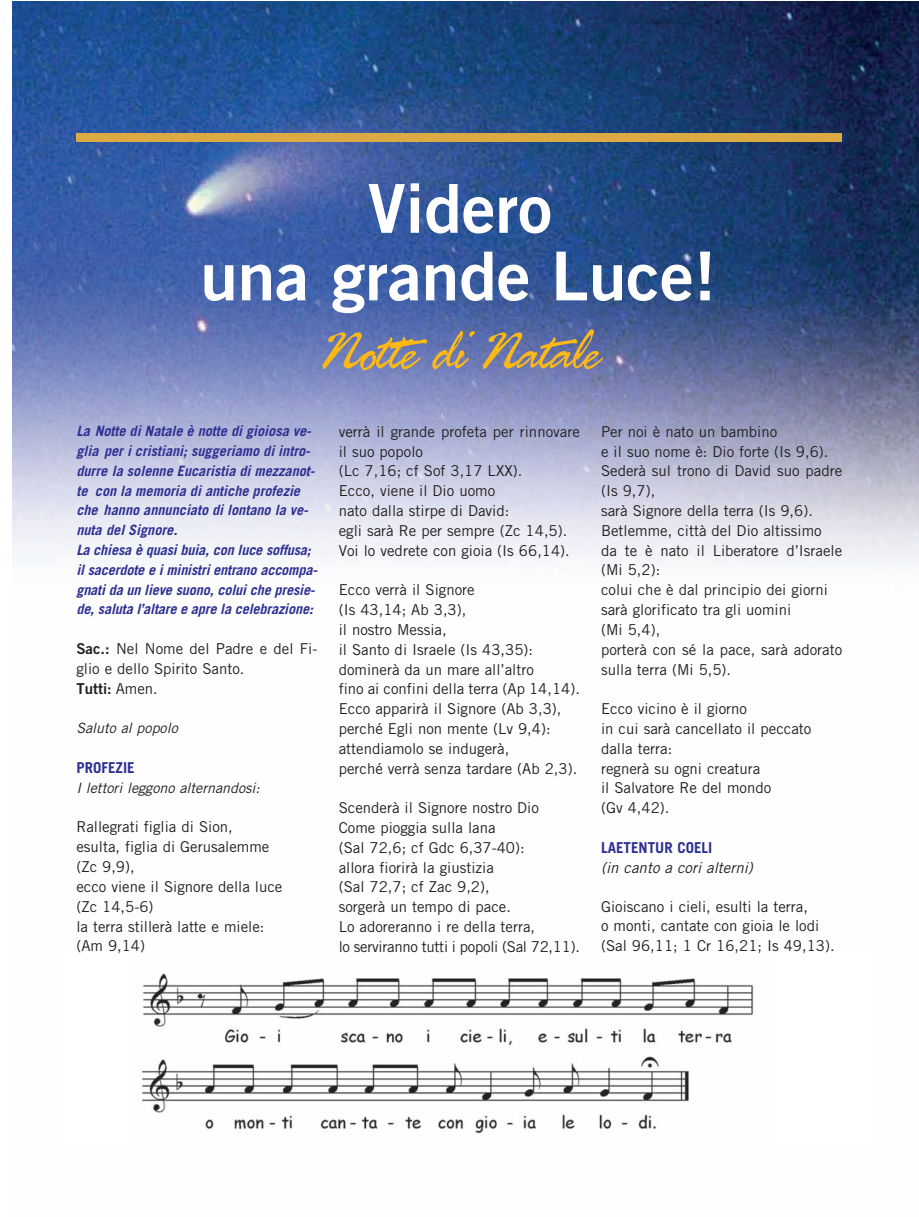
<style>
.page{position:relative;width:919px;height:1217px;background:#fff}
.page>*{position:absolute;margin:0;border:0;box-sizing:border-box;transform-origin:0 0}
.t1{font:67.5px/67.5px "Trade Gothic Bold Two";color:#fff;text-align:center}
.t2{font:60px "Fresh Script";color:#fcb814}
.t3{font:15px/19.8px "Trade Gothic";color:#231f20}
.t4{font:700 15px "Trade Gothic";color:#2e3092}
.t5{font:italic 15px "Trade Gothic";color:#231f20}
.t6{font:15px "Trade Gothic Bold Two";color:#231f20}
.t7{font:italic 700 14.25px/19.8px "Trade Gothic";color:#2e3092}
.t8{font:italic 14.25px "Trade Gothic";color:#231f20}
.s1{font-family:"Trade Gothic Bold Two"}
.s2{font-family:"Trade Gothic"}
</style>
<div class="page">
<img style="left:13px;top:1px;width:905px;height:565px">
<img style="left:142px;top:973px;width:612px;height:161px">
<div style="left:76px;top:133px;width:766px;height:8px;background:#dbaa43"></div>
<h1 class="t1" style="left:200px;top:174px;width:517px">Videro<br>una grande Luce!</h1>
<h2 class="t2" style="left:320px;top:331px;width:279px">Notte di Natale</h2>
<p class="t7" style="left:76px;top:421px;width:246px">La Notte diNatale è notte digioiosa ve&shy;glia pericristiani;suggeriamo diintro&shy;durre la solenne Eucaristia dimezzanot&shy;te con la memoria diantiche profezie che hanno annunciato dilontano la ve&shy;nuta delSignore.<br>Lachiesaèquasibuia,conlucesoffusa; ilsacerdoteeiministrientranoaccompa&shy;gnatidaunlievesuono,coluichepresie&shy;de,salutal’altareeaprelacelebrazione:</p>
<p class="t3" style="left:76px;top:640px;width:242px"><span class="s1">Sac.:</span> Nel Nome del Padre e del Fi&shy;glio e dello Spirito Santo.</p>
<p class="t6" style="left:76px;top:679px;width:83px">Tutti: <span class="s2">Amen.</span></p>
<p class="t8" style="left:76px;top:723px;width:106px">Saluto al popolo</p>
<p class="t4" style="left:76px;top:758px;width:60px">PROFEZIE</p>
<p class="t8" style="left:76px;top:782px;width:188px">I lettori leggono alternandosi:</p>
<p class="t3" style="left:76px;top:818px;width:207px">Rallegrati figlia di Sion,<br>esulta, figlia di Gerusalemme (Zc 9,9),<br>ecco viene il Signore della luce (Zc 14,5-6)<br>la terra stillerà latte e miele: (Am 9,14)</p>
<p class="t3" style="left:339px;top:423px;width:242px">verrà il grande profeta per rinnovare il suo popolo<br>(Lc 7,16; cf Sof 3,17 LXX).<br>Ecco, viene il Dio uomo<br>nato dalla stirpe di David:<br>egli sarà Re per sempre (Zc 14,5).<br>Voi lo vedrete con gioia (Is 66,14).</p>
<p class="t3" style="left:339px;top:581px;width:243px">Ecco verrà il Signore<br>(Is 43,14; Ab 3,3),<br>il nostro Messia,<br>il Santo di Israele (Is 43,35): dominerà da un mare all’altro<br>fino ai confini della terra (Ap 14,14).<br>Ecco apparirà il Signore (Ab 3,3), perché Egli non mente (Lv 9,4): attendiamolo se indugerà,<br>perché verrà senza tardare (Ab 2,3).</p>
<p class="t3" style="left:339px;top:799px;width:243px">Scenderà il Signore nostro Dio<br>Come pioggia sulla lana<br>(Sal 72,6; cf Gdc 6,37-40):<br>allora fiorirà la giustizia<br>(Sal 72,7; cf Zac 9,2),<br>sorgerà un tempo di pace.<br>Lo adoreranno i re della terra,<br>lo serviranno tutti i popoli (Sal 72,11).</p>
<p class="t3" style="left:601px;top:423px;width:242px">Per noi è nato un bambino<br>e il suo nome è: Dio forte (Is 9,6).<br>Sederà sul trono di David suo padre (Is 9,7),<br>sarà Signore della terra (Is 9,6).<br>Betlemme, città del Dio altissimo<br>da te è nato il Liberatore d’Israele (Mi 5,2):<br>colui che è dal principio dei giorni sarà glorificato tra gli uomini<br>(Mi 5,4),<br>porterà con sé la pace, sarà adorato sulla terra (Mi 5,5).</p>
<p class="t3" style="left:601px;top:700px;width:212px">Ecco vicino è il giorno<br>in cui sarà cancellato il peccato dalla terra:<br>regnerà su ogni creatura<br>il Salvatore Re del mondo<br>(Gv 4,42).</p>
<p class="t4" style="left:601px;top:838px;width:113px">LAETENTUR COELI</p>
<p class="t5" style="left:601px;top:861px;width:156px">(in canto a cori alterni)</p>
<p class="t3" style="left:601px;top:897px;width:235px;line-height:19.4px">Gioiscano i cieli, esulti la terra,<br>o monti, cantate con gioia le lodi (Sal 96,11; 1 Cr 16,21; Is 49,13).</p>
</div>
